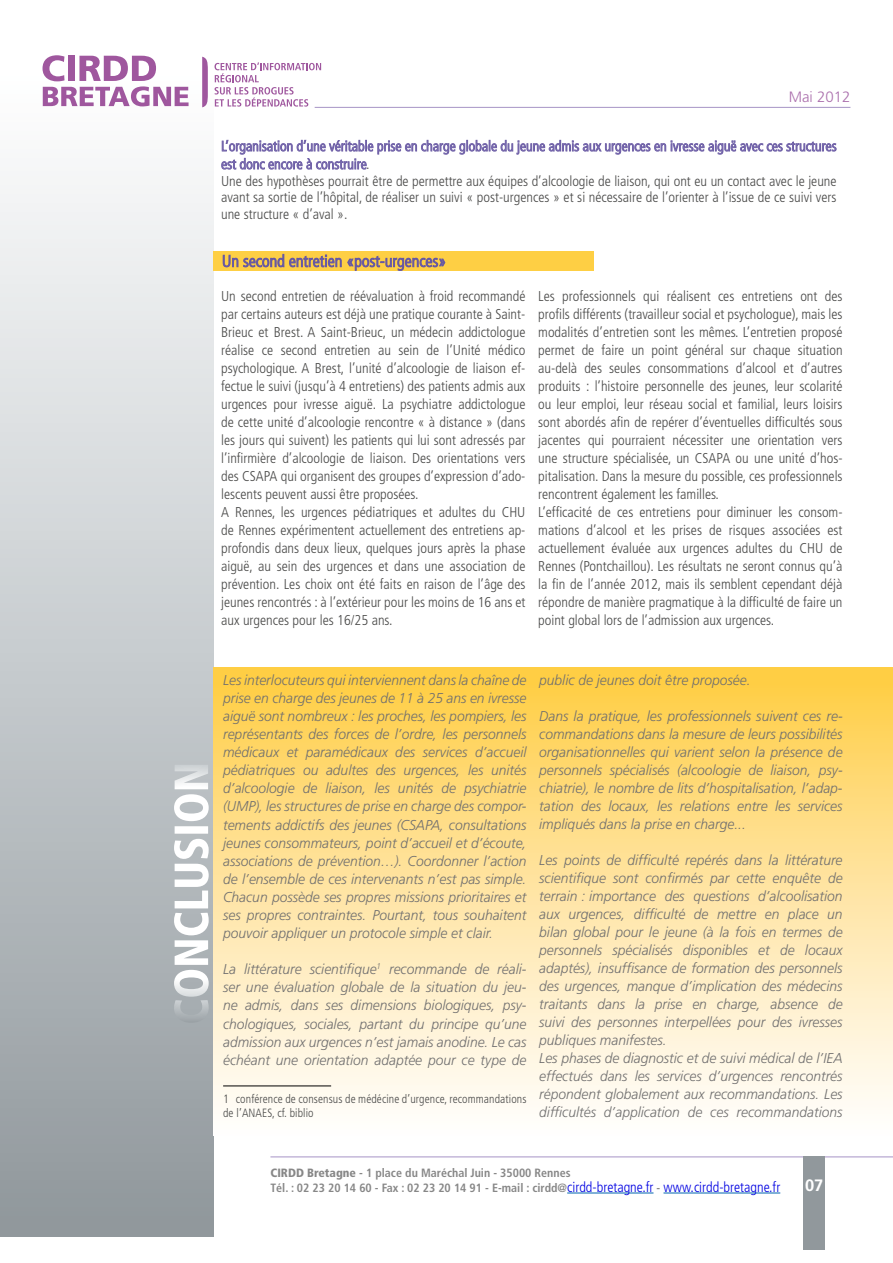
<style>
.page{position:relative;width:893px;height:1263px;background:#fff}
.page>*{position:absolute;margin:0;border:0;box-sizing:border-box;transform-origin:0 0}
.t1{font:900 condensed 48px "Frutiger";color:#fff;scale:.94 1}
.t2{font:700 16.5px "Frutiger";color:#fff}
.t3{font:300 15px "Frutiger";color:#ab70ad}
.t4{font:300 condensed 14.25px/18px "Frutiger";color:#4a4a49}
.t5{font:italic 300 14.25px/18px "Frutiger";color:#706f6f;text-align:justify}
.t6{font:700 condensed 12px/15px "Frutiger";color:#878787}
.t7{font:300 condensed 12px/14.4px "Frutiger";letter-spacing:.01em;color:#4a4a49}
.s1{font-weight:900}
.s2{font-weight:300;font-size:14.25px;color:#0000e1}
</style>
<div class="page">
<div style="left:0;top:67px;width:213px;height:1169px;background:linear-gradient(to bottom,#fff,#90989c)"></div>
<svg style="left:43px;top:55px;width:146px;height:51px"></svg>
<svg style="left:214px;top:62px;width:107px;height:45px"></svg>
<svg style="left:202px;top:57px;width:6px;height:50px"></svg>
<hr style="left:315px;top:107px;width:535px;height:1px;background:#a794c6">
<hr style="left:270px;top:1157px;width:623px;height:1px;background:#a794c6">
<hr style="left:567px;top:1192px;width:86px;height:1px;background:#0064ae">
<hr style="left:663px;top:1192px;width:117px;height:1px;background:#0064ae">
<div style="left:804px;top:1157px;width:21px;height:93px;background:#91989c"></div>
<svg style="left:221px;top:140px;width:615px;height:29px"></svg>
<div style="left:213px;top:251px;width:381px;height:19px;background:#fecf44"></div>
<svg style="left:223px;top:254px;width:223px;height:17px"></svg>
<div style="left:213px;top:668px;width:680px;height:467px;background:linear-gradient(to bottom,#ffcd45,#fff)"></div>
<hr style="left:223px;top:1086px;width:108px;height:1px;background:#000">
<p class="t3" style="left:789px;top:88px;width:63px">Mai 2012</p>
<p class="t4" style="left:221px;top:173px;width:617px;line-height:16.5px;text-align:justify">Une des hypothèses pourrait être de permettre aux équipes d’alcoologie de liaison, qui ont eu un contact avec le jeune avant sa sortie de l’hôpital, de réaliser un suivi « post-urgences » et si nécessaire de l’orienter à l’issue de ce suivi vers une structure « d’aval ».</p>
<p class="t4" style="left:221px;top:287px;width:306px">Un second entretien de réévaluation à froid recommandé par certains auteurs est déjà une pratique courante à Saint-Brieuc et Brest. A Saint-Brieuc, un médecin addictologue réalise ce second entretien au sein de l’Unité médico psychologique. A Brest, l’unité d’alcoologie de liaison ef&shy;fectue le suivi (jusqu’à 4 entretiens) des patients admis aux urgences pour ivresse aiguë. La psychiatre addictologue de cette unité d’alcoologie rencontre « à distance » (dans les jours qui suivent) les patients qui lui sont adressés par l’infirmière d’alcoologie de liaison. Des orientations vers des CSAPA qui organisent des groupes d’expression d’ado&shy;lescents peuvent aussi être proposées.<br>A Rennes, les urgences pédiatriques et adultes du CHU de Rennes expérimentent actuellement des entretiens ap&shy;profondis dans deux lieux, quelques jours après la phase aiguë, au sein des urgences et dans une association de prévention. Les choix ont été faits en raison de l’âge des jeunes rencontrés : à l’extérieur pour les moins de 16 ans et aux urgences pour les 16/25 ans.</p>
<p class="t4" style="left:538px;top:287px;width:306px">Les professionnels qui réalisent ces entretiens ont des profils différents (travailleur social et psychologue), mais les modalités d’entretien sont les mêmes. L’entretien proposé permet de faire un point général sur chaque situation au-delà des seules consommations d’alcool et d’autres produits : l’histoire personnelle des jeunes, leur scolarité ou leur emploi, leur réseau social et familial, leurs loisirs sont abordés afin de repérer d’éventuelles difficultés sous jacentes qui pourraient nécessiter une orientation vers une structure spécialisée, un CSAPA ou une unité d’hos&shy;pitalisation. Dans la mesure du possible, ces professionnels rencontrent également les familles.<br>L’efficacité de ces entretiens pour diminuer les consom&shy;mations d’alcool et les prises de risques associées est actuellement évaluée aux urgences adultes du CHU de Rennes (Pontchaillou). Les résultats ne seront connus qu’à la fin de l’année 2012, mais ils semblent cependant déjà répondre de manière pragmatique à la difficulté de faire un point global lors de l’admission aux urgences.</p>
<h1 class="t1" style="left:163px;top:1025px;width:281px;rotate:-90deg">CONCLUSION</h1>
<p class="t5" style="left:223px;top:671px;width:305px">Les interlocuteurs qui interviennent dans la chaîne de prise en charge des jeunes de 11 à 25 ans en ivresse aiguë sont nombreux : les proches, les pompiers, les représentants des forces de l’ordre, les personnels médicaux et paramédicaux des services d’accueil pédiatriques ou adultes des urgences, les unités d’alcoologie de liaison, les unités de psychiatrie (UMP), les structures de prise en charge des compor&shy;tements addictifs des jeunes (CSAPA, consultations jeunes consommateurs, point d’accueil et d’écoute, associations de prévention…). Coordonner l’action de l’ensemble de ces intervenants n’est pas simple.<br>Chacun possède ses propres missions prioritaires et ses propres contraintes. Pourtant, tous souhaitent pouvoir appliquer un protocole simple et clair.</p>
<p class="t5" style="left:223px;top:960px;width:305px">La littérature scientifique<sup>1</sup> recommande de réali&shy;ser une évaluation globale de la situation du jeu&shy;ne admis, dans ses dimensions biologiques, psy&shy;chologiques, sociales, partant du principe qu’une admission aux urgences n’est jamais anodine. Le cas échéant une orientation adaptée pour ce type de</p>
<p class="t7" style="left:223px;top:1092px;width:305px">1 conférence de consensus de médécine d’urgence, recommandations de l’ANAES, cf. biblio</p>
<p class="t5" style="left:539px;top:671px;width:213px">public de jeunes doit être proposée.</p>
<p class="t5" style="left:539px;top:707px;width:305px">Dans la pratique, les professionnels suivent ces re&shy;commandations dans la mesure de leurs possibilités organisationnelles qui varient selon la présence de personnels spécialisés (alcoologie de liaison, psy&shy;chiatrie), le nombre de lits d’hospitalisation, l’adap&shy;tation des locaux, les relations entre les services impliqués dans la prise en charge...</p>
<p class="t5" style="left:539px;top:851px;width:305px;text-align:left">Les points de difficulté repérés dans la littérature scientifique sont confirmés par cette enquête de terrain : importance des questions d’alcoolisation aux urgences, difficulté de mettre en place un bilan global pour le jeune (à la fois en termes de personnels spécialisés disponibles et de locaux adaptés), insuffisance de formation des personnels des urgences, manque d’implication des médecins traitants dans la prise en charge, absence de suivi des personnes interpellées pour des ivresses publiques manifestes.<br>Les phases de diagnostic et de suivi médical de l’IEA effectués dans les services d’urgences rencontrés répondent globalement aux recommandations. Les difficultés d’application de ces recommandations</p>
<p class="t6" style="left:270px;top:1165px;width:511px"><span class="s1">CIRDD Bretagne</span> - 1 place du Maréchal Juin - 35000 Rennes<br>Tél. : 02 23 20 14 60 - Fax : 02 23 20 14 91 - E-mail : cirdd@<span class="s2">cirdd-bretagne.fr</span> - <span class="s2">www.cirdd-bretagne.fr</span></p>
<p class="t2" style="left:805px;top:1175px;width:20px">07</p>
</div>
